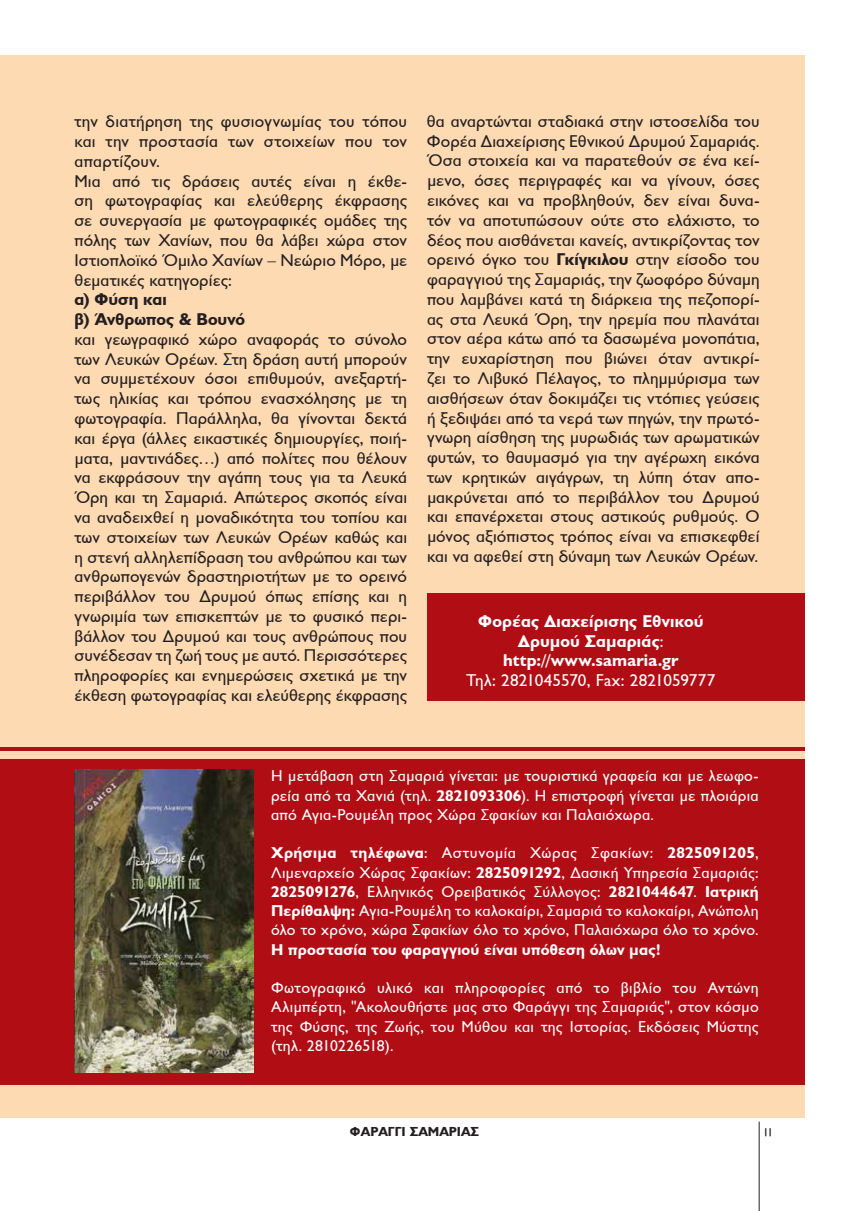
<style>
.page{position:relative;width:854px;height:1211px;background:#fff}
.page>*{position:absolute;margin:0;border:0;box-sizing:border-box;transform-origin:0 0}
.t1{font:17.15px/19.8px "CF Jeckyl";letter-spacing:.01em;color:#231f20;text-align:justify}
.t2{font:700 17.15px/19.8px "CF Jeckyl";letter-spacing:.01em;color:#fff;text-align:center}
.t3{font:17.15px "CF Jeckyl";letter-spacing:.01em;color:#fff}
.t4{font:700 17.15px/19.8px "CF Jeckyl";color:#231f20}
.t5{font:300 16.62px "Triplex Greek";color:#231f20}
.t6{font:15.75px/19.2px "CF Jeckyl";letter-spacing:.02em;color:#fff;text-align:justify}
.t7{font:700 15.75px "CF Jeckyl";letter-spacing:.015em;color:#fff}
.t8{font:700 13.12px "CF Jeckyl";color:#231f20}
.s1{font-weight:700}
.s2{font-weight:400}
</style>
<div class="page">
<hr style="left:758px;top:1121px;width:1px;height:89px;background:#231f20">
<div style="left:0;top:55px;width:804px;height:1062px;background:#fedab3"></div>
<div style="left:0;top:759px;width:804px;height:326px;background:#b00d15"></div>
<hr style="left:0;top:747px;width:804px;height:4px;background:#b00d15">
<div style="left:427px;top:593px;width:377px;height:108px;background:#b00d15"></div>
<img style="left:74px;top:769px;width:179px;height:303px">
<p class="t1" style="left:74px;top:111px;width:334px;text-align:left">την διατήρηση της φυσιογνωμίας του τόπου και την προστασία των στοιχείων που τον απαρτίζουν.<br>Μια από τις δράσεις αυτές είναι η έκθε&shy;ση φωτογραφίας και ελεύθερης έκφρασης σε συνεργασία με φωτογραφικές ομάδες της πόλης των Χανίων, που θα λάβει χώρα στον Ιστιοπλοϊκό Όμιλο Χανίων – Νεώριο Μόρο, με θεματικές κατηγορίες:</p>
<p class="t4" style="left:74px;top:289px;width:172px">α) Φύση και<br>β) Άνθρωπος &amp; Βουνό</p>
<p class="t1" style="left:74px;top:329px;width:334px">και γεωγραφικό χώρο αναφοράς το σύνολο των Λευκών Ορέων. Στη δράση αυτή μπορούν να συμμετέχουν όσοι επιθυμούν, ανεξαρτή&shy;τως ηλικίας και τρόπου ενασχόλησης με τη φωτογραφία. Παράλληλα, θα γίνονται δεκτά και έργα (άλλες εικαστικές δημιουργίες, ποιή&shy;ματα, μαντινάδες…) από πολίτες που θέλουν να εκφράσουν την αγάπη τους για τα Λευκά Όρη και τη Σαμαριά. Απώτερος σκοπός είναι να αναδειχθεί η μοναδικότητα του τοπίου και των στοιχείων των Λευκών Ορέων καθώς και η στενή αλληλεπίδραση του ανθρώπου και των ανθρωπογενών δραστηριοτήτων με το ορεινό περιβάλλον του Δρυμού όπως επίσης και η γνωριμία των επισκεπτών με το φυσικό περι&shy;βάλλον του Δρυμού και τους ανθρώπους που συνέδεσαν τη ζωή τους με αυτό. Περισσότερες πληροφορίες και ενημερώσεις σχετικά με την έκθεση φωτογραφίας και ελεύθερης έκφρασης</p>
<p class="t1" style="left:427px;top:111px;width:334px">θα αναρτώνται σταδιακά στην ιστοσελίδα του Φορέα Διαχείρισης Εθνικού Δρυμού Σαμαριάς.<br>Όσα στοιχεία και να παρατεθούν σε ένα κεί&shy;μενο, όσες περιγραφές και να γίνουν, όσες εικόνες και να προβληθούν, δεν είναι δυνα&shy;τόν να αποτυπώσουν ούτε στο ελάχιστο, το δέος που αισθάνεται κανείς, αντικρίζοντας τον ορεινό όγκο του <span class="s1">Γκίγκιλου</span> στην είσοδο του φαραγγιού της Σαμαριάς, την ζωοφόρο δύναμη που λαμβάνει κατά τη διάρκεια της πεζοπορί&shy;ας στα Λευκά Όρη, την ηρεμία που πλανάται στον αέρα κάτω από τα δασωμένα μονοπάτια, την ευχαρίστηση που βιώνει όταν αντικρί&shy;ζει το Λιβυκό Πέλαγος, το πλημμύρισμα των αισθήσεων όταν δοκιμάζει τις ντόπιες γεύσεις ή ξεδιψάει από τα νερά των πηγών, την πρωτό&shy;γνωρη αίσθηση της μυρωδιάς των αρωματικών φυτών, το θαυμασμό για την αγέρωχη εικόνα των κρητικών αιγάγρων, τη λύπη όταν απο&shy;μακρύνεται από το περιβάλλον του Δρυμού και επανέρχεται στους αστικούς ρυθμούς. Ο μόνος αξιόπιστος τρόπος είναι να επισκεφθεί και να αφεθεί στη δύναμη των Λευκών Ορέων.</p>
<p class="t2" style="left:478px;top:610px;width:227px">Φορέας Διαχείρισης Εθνικού<br>Δρυμού Σαμαριάς<span class="s2">: </span>http://www.samaria.gr</p>
<p class="t3" style="left:466px;top:668px;width:251px">Τηλ: 2821045570, Fax: 2821059777</p>
<p class="t6" style="left:271px;top:766px;width:489px">Η μετάβαση στη Σαμαριά γίνεται: με τουριστικά γραφεία και με λεωφο&shy;ρεία από τα Χανιά (τηλ. <span class="s1">2821093306</span>). Η επιστροφή γίνεται με πλοιάρια από Αγια-Ρουμέλη προς Χώρα Σφακίων και Παλαιόχωρα.</p>
<p class="t6" style="left:271px;top:843px;width:489px"><span class="s1">Χρήσιμα τηλέφωνα</span>: Αστυνομία Χώρας Σφακίων: <span class="s1">2825091205</span>, Λιμεναρχείο Χώρας Σφακίων: <span class="s1">2825091292</span>, Δασική Υπηρεσία Σαμαριάς:<br><span class="s1">2825091276</span>, Ελληνικός Ορειβατικός Σύλλογος: <span class="s1">2821044647</span>. <span class="s1">Ιατρική Περίθαλψη:</span> Αγια-Ρουμέλη το καλοκαίρι, Σαμαριά το καλοκαίρι, Ανώπολη όλο το χρόνο, χώρα Σφακίων όλο το χρόνο, Παλαιόχωρα όλο το χρόνο.</p>
<p class="t7" style="left:271px;top:937px;width:391px">Η προστασία του φαραγγιού είναι υπόθεση όλων μας!</p>
<p class="t6" style="left:271px;top:977px;width:489px">Φωτογραφικό υλικό και πληροφορίες από το βιβλίο του Αντώνη Αλιμπέρτη, "Ακολουθήστε μας στο Φαράγγι της Σαμαριάς", στον κόσμο της Φύσης, της Ζωής, του Μύθου και της Ιστορίας. Εκδόσεις Μύστης (τηλ. 2810226518).</p>
<p class="t8" style="left:350px;top:1121px;width:131px">ΦΑΡΑΓΓΙ ΣΑΜΑΡΙΑΣ</p>
<p class="t5" style="left:763px;top:1123px;width:10px">11</p>
</div>
